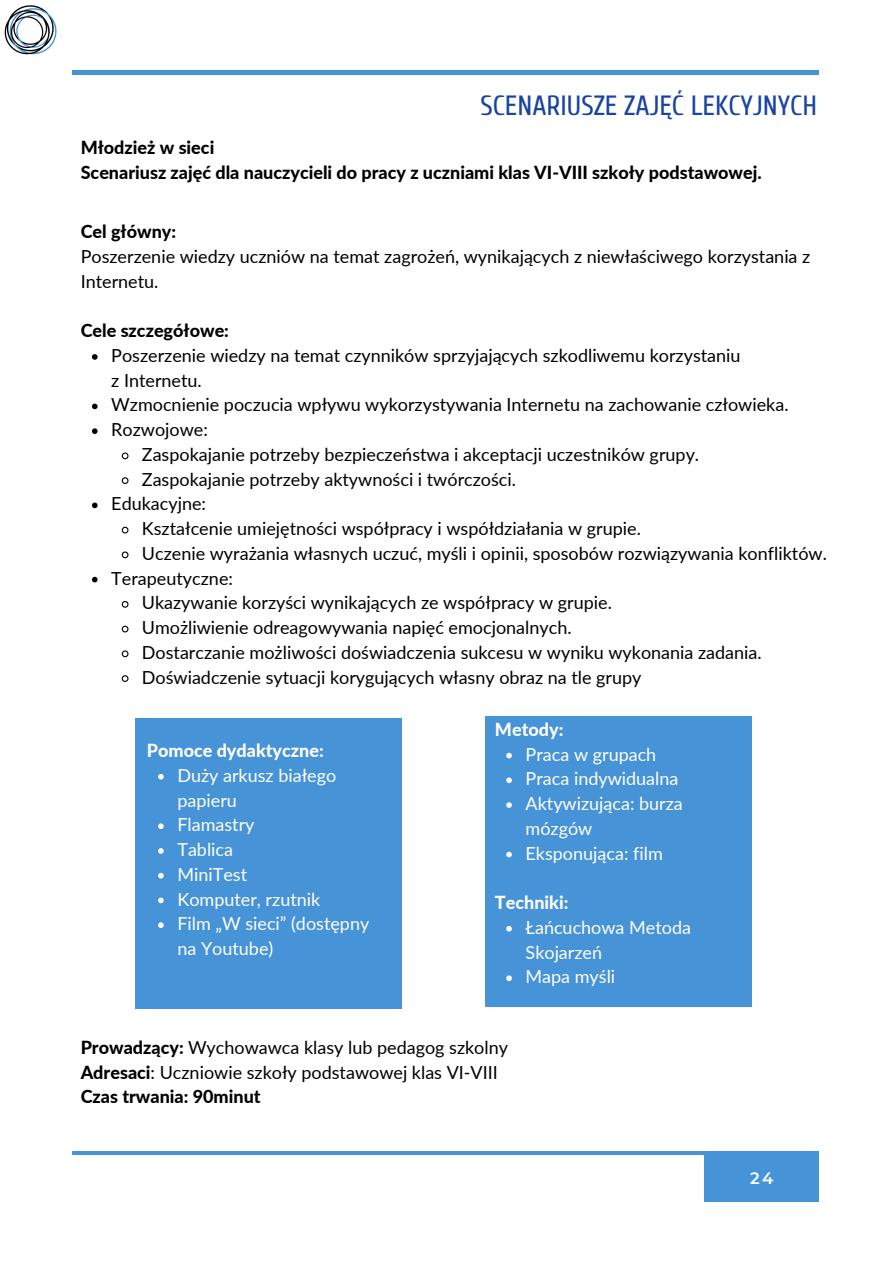
<style>
.page{position:relative;width:893px;height:1264px;background:#fff}
.page>*{position:absolute;margin:0;border:0;box-sizing:border-box;transform-origin:0 0}
.t1{font:27.75px "Cuprum";color:#1944a2}
.t2{font:18px/24.8px "Lato";color:#000}
.t3{font:18px/24.8px "Lato";color:#fff}
.t4{font:800 18px/24.8px "Lato";color:#000}
.t5{font:800 18px "Lato";color:#fff}
.t6{font:600 16.5px "Montserrat";color:#fff}
.s1{font-weight:800}
</style>
<div class="page">
<hr style="left:72px;top:1151px;width:747px;height:3px;background:#4793d7">
<div style="left:704px;top:1154px;width:114px;height:46px;background:#4793d7"></div>
<hr style="left:72px;top:71px;width:747px;height:3px;background:#4793d7">
<img style="left:4px;top:5px;width:58px;height:50px">
<svg style="left:92px;top:354px;width:6px;height:6px"></svg>
<svg style="left:92px;top:403px;width:6px;height:6px"></svg>
<svg style="left:92px;top:428px;width:6px;height:6px"></svg>
<svg style="left:121px;top:452px;width:8px;height:8px"></svg>
<svg style="left:121px;top:477px;width:8px;height:7px"></svg>
<svg style="left:92px;top:502px;width:6px;height:6px"></svg>
<svg style="left:121px;top:526px;width:8px;height:8px"></svg>
<svg style="left:121px;top:551px;width:8px;height:8px"></svg>
<svg style="left:92px;top:577px;width:6px;height:5px"></svg>
<svg style="left:121px;top:601px;width:8px;height:7px"></svg>
<svg style="left:121px;top:625px;width:8px;height:8px"></svg>
<svg style="left:121px;top:650px;width:8px;height:8px"></svg>
<svg style="left:121px;top:675px;width:8px;height:7px"></svg>
<div style="left:135px;top:718px;width:266px;height:290px;background:#4793d7"></div>
<div style="left:485px;top:716px;width:266px;height:290px;background:#4793d7"></div>
<svg style="left:158px;top:774px;width:6px;height:5px"></svg>
<svg style="left:158px;top:823px;width:6px;height:6px"></svg>
<svg style="left:158px;top:848px;width:6px;height:5px"></svg>
<svg style="left:158px;top:872px;width:6px;height:6px"></svg>
<svg style="left:158px;top:897px;width:6px;height:6px"></svg>
<svg style="left:158px;top:922px;width:6px;height:6px"></svg>
<svg style="left:506px;top:752px;width:6px;height:6px"></svg>
<svg style="left:506px;top:777px;width:6px;height:6px"></svg>
<svg style="left:506px;top:802px;width:6px;height:5px"></svg>
<svg style="left:506px;top:851px;width:6px;height:6px"></svg>
<svg style="left:506px;top:926px;width:6px;height:5px"></svg>
<svg style="left:506px;top:975px;width:6px;height:6px"></svg>
<h1 class="t1" style="left:480px;top:90px;width:338px">SCENARIUSZE ZAJĘĆ LEKCYJNYCH</h1>
<p class="t4" style="left:81px;top:134px;width:682px">Młodzież w sieci<br>Scenariusz zajęć dla nauczycieli do pracy z uczniami klas VI-VIII szkoły podstawowej.</p>
<p class="t4" style="left:81px;top:219px;width:97px">Cel główny:</p>
<p class="t2" style="left:81px;top:244px;width:731px">Poszerzenie wiedzy uczniów na temat zagrożeń, wynikających z niewłaściwego korzystania z<br>Internetu.</p>
<p class="t4" style="left:81px;top:318px;width:150px">Cele szczegółowe:</p>
<p class="t2" style="left:111px;top:342px;width:630px">Poszerzenie wiedzy na temat czynników sprzyjających szkodliwemu korzystaniu</p>
<p class="t2" style="left:111px;top:367px;width:92px">z Internetu.</p>
<p class="t2" style="left:111px;top:392px;width:678px">Wzmocnienie poczucia wpływu wykorzystywania Internetu na zachowanie człowieka.</p>
<p class="t2" style="left:111px;top:417px;width:98px">Rozwojowe:</p>
<p class="t2" style="left:142px;top:441px;width:558px">Zaspokajanie potrzeby bezpieczeństwa i akceptacji uczestników grupy.</p>
<p class="t2" style="left:142px;top:466px;width:375px">Zaspokajanie potrzeby aktywności i twórczości.</p>
<p class="t2" style="left:111px;top:491px;width:96px">Edukacyjne:</p>
<p class="t2" style="left:142px;top:516px;width:500px">Kształcenie umiejętności współpracy i współdziałania w grupie.</p>
<p class="t2" style="left:142px;top:540px;width:686px">Uczenie wyrażania własnych uczuć, myśli i opinii, sposobów rozwiązywania konfliktów.</p>
<p class="t2" style="left:111px;top:565px;width:123px">Terapeutyczne:</p>
<p class="t2" style="left:142px;top:590px;width:471px">Ukazywanie korzyści wynikających ze współpracy w grupie.</p>
<p class="t2" style="left:142px;top:615px;width:431px">Umożliwienie odreagowywania napięć emocjonalnych.</p>
<p class="t2" style="left:142px;top:639px;width:621px">Dostarczanie możliwości doświadczenia sukcesu w wyniku wykonania zadania.</p>
<p class="t2" style="left:142px;top:664px;width:501px">Doświadczenie sytuacji korygujących własny obraz na tle grupy</p>
<p class="t5" style="left:495px;top:718px;width:70px">Metody:</p>
<p class="t5" style="left:147px;top:739px;width:178px">Pomoce dydaktyczne:</p>
<p class="t3" style="left:525px;top:741px;width:159px">Praca w grupach<br>Praca indywidualna<br>Aktywizująca: burza mózgów<br>Eksponująca: film</p>
<p class="t3" style="left:177px;top:762px;width:193px">Duży arkusz białego papieru<br>Flamastry<br>Tablica<br>MiniTest<br>Komputer, rzutnik<br>Film „W sieci” (dostępny na Youtube)</p>
<p class="t5" style="left:495px;top:891px;width:75px">Techniki:</p>
<p class="t3" style="left:525px;top:914px;width:167px">Łańcuchowa Metoda<br>Skojarzeń<br>Mapa myśli</p>
<p class="t2" style="left:81px;top:1034px;width:429px"><span class="s1">Prowadzący:</span> Wychowawca klasy lub pedagog szkolny<br><span class="s1">Adresaci</span>: Uczniowie szkoły podstawowej klas VI-VIII<br><span class="s1">Czas trwania: 90minut</span></p>
<p class="t6" style="left:750px;top:1167px;width:25px">24</p>
</div>
